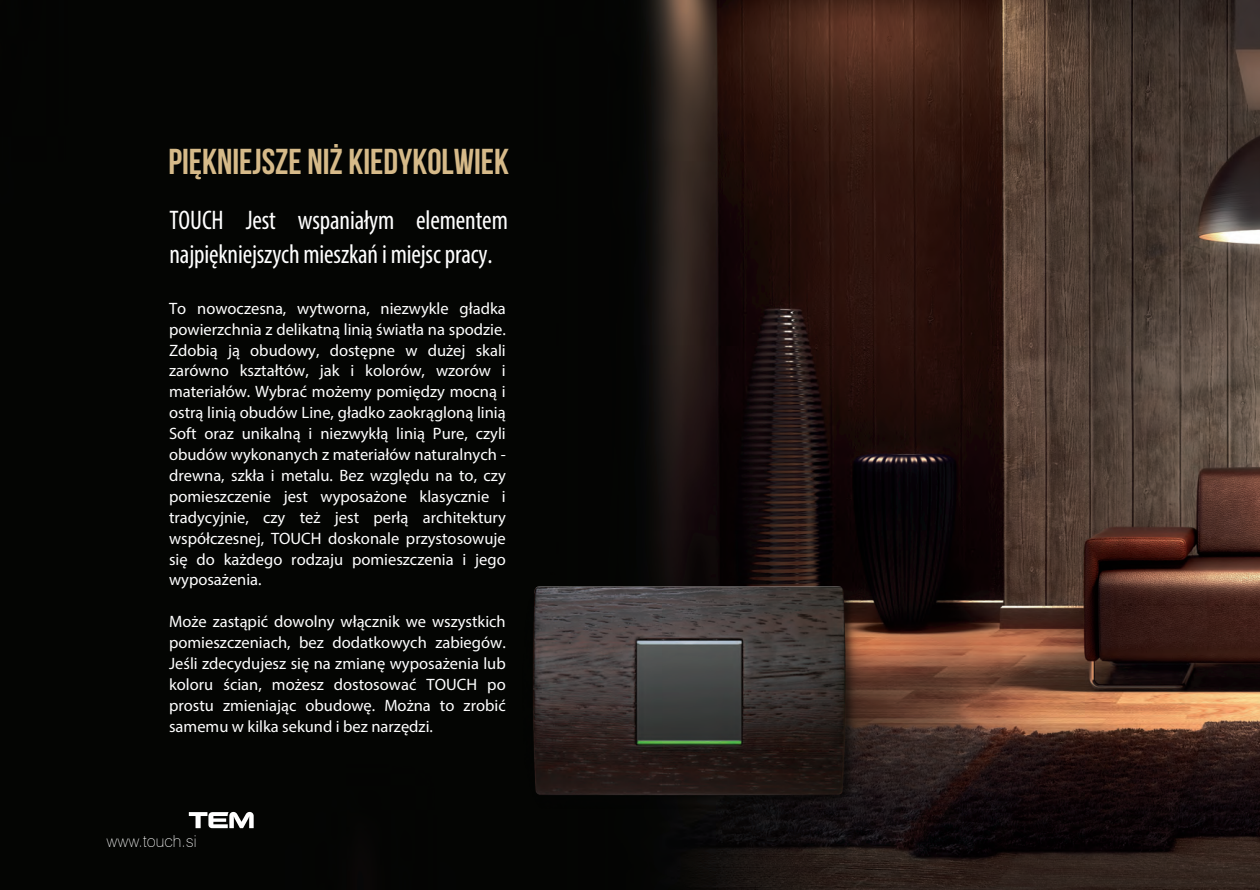
<style>
.page{position:relative;width:1260px;height:890px;background:#fff}
.page>*{position:absolute;margin:0;border:0;box-sizing:border-box;transform-origin:0 0}
.t1{font:36px "Bebas Neue";color:#d6ba89}
.t2{font:condensed 27px/34px "Myriad Pro";letter-spacing:-.005em;color:#fff}
.t3{font:16.5px/20.9px "Myriad Pro";color:#fff;text-align:justify}
.t4{font:100 16.5px "Swiss 721 BT";color:#fff}
</style>
<div class="page">
<img style="left:0;top:0;width:1260px;height:890px">
<img style="left:478px;top:568px;width:423px;height:247px">
<svg style="left:189px;top:810px;width:65px;height:18px"></svg>
<h1 class="t1" style="left:168px;top:141px;width:342px">PIĘKNIEJSZE NIŻ KIEDYKOLWIEK</h1>
<h2 class="t2" style="left:170px;top:202px;width:340px">TOUCH Jest wspaniałym elementem najpiękniejszych mieszkań i miejsc pracy.</h2>
<p class="t3" style="left:169px;top:297px;width:338px">To nowoczesna, wytworna, niezwykle gładka powierzchnia z delikatną linią światła na spodzie.<br>Zdobią ją obudowy, dostępne w dużej skali zarówno kształtów, jak i kolorów, wzorów i materiałów. Wybrać możemy pomiędzy mocną i ostrą linią obudów Line, gładko zaokrągloną linią Soft oraz unikalną i niezwykłą linią Pure, czyli obudów wykonanych z materiałów naturalnych - drewna, szkła i metalu. Bez względu na to, czy pomieszczenie jest wyposażone klasycznie i tradycyjnie, czy też jest perłą architektury współczesnej, TOUCH doskonale przystosowuje się do każdego rodzaju pomieszczenia i jego wyposażenia.</p>
<p class="t3" style="left:169px;top:611px;width:338px">Może zastąpić dowolny włącznik we wszystkich pomieszczeniach, bez dodatkowych zabiegów.<br>Jeśli zdecydujesz się na zmianę wyposażenia lub koloru ścian, możesz dostosować TOUCH po prostu zmieniając obudowę. Można to zrobić samemu w kilka sekund i bez narzędzi.</p>
<p class="t4" style="left:106px;top:831px;width:92px">www.touch.si</p>
</div>
